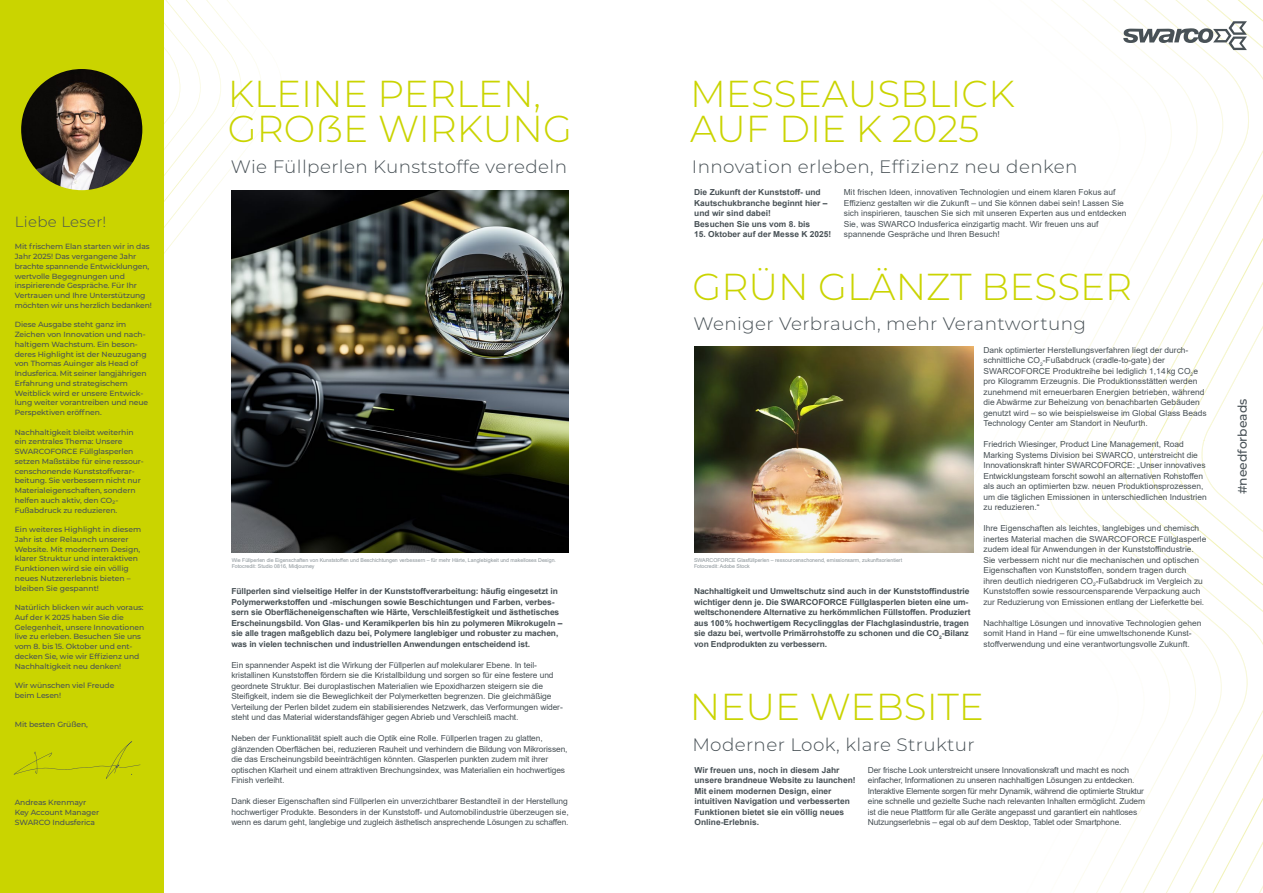
<style>
.page{position:relative;width:1263px;height:893px;background:#fff}
.page>*{position:absolute;margin:0;border:0;box-sizing:border-box;transform-origin:0 0}
.t1{font:300 37.5px/35.2px "Montserrat";color:#cad400}
.t2{font:300 18px "Montserrat";letter-spacing:.02em;color:#485156}
.t3{font:300 14.77px "Montserrat";letter-spacing:.02em;color:#485156}
.t4{font:500 12.3px "Montserrat";color:#485156}
.t5{font:8.25px/10.5px "Arial";letter-spacing:-.01em;color:#485156}
.t6{font:700 8.25px/10.5px "Arial";letter-spacing:-.01em;color:#485156}
.t7{font:500 7.5px/9.8px "Montserrat";letter-spacing:-.01em;color:#485156}
.t8{font:5.25px/6.3px "Arial";color:#899297}
</style>
<div class="page">
<svg style="left:201px;top:0;width:29px;height:207px"></svg>
<svg style="left:164px;top:0;width:25px;height:254px"></svg>
<svg style="left:943px;top:487px;width:177px;height:406px"></svg>
<svg style="left:996px;top:0;width:126px;height:487px"></svg>
<div style="left:0;top:0;width:164px;height:893px;background:#cad400"></div>
<svg style="left:1123px;top:0;width:140px;height:893px"></svg>
<img style="left:21px;top:69px;width:121px;height:121px;border-radius:61px">
<img style="left:231px;top:190px;width:338px;height:362px">
<svg style="left:14px;top:741px;width:127px;height:38px"></svg>
<img style="left:694px;top:346px;width:280px;height:206px">
<h3 class="t3" style="left:15px;top:212px;width:93px">Liebe Leser!</h3>
<p class="t7" style="left:15px;top:242px;width:139px">Mit frischem Elan starten wir in das Jahr 2025! Das vergangene Jahr brachte spannende Entwicklungen, wertvolle Begegnungen und inspirierende Gespräche. Für Ihr Vertrauen und Ihre Unterstützung möchten wir uns herzlich bedanken!</p>
<p class="t7" style="left:15px;top:320px;width:135px">Diese Ausgabe steht ganz im<br>Zeichen von Innovation und nach&shy;haltigem Wachstum. Ein beson&shy;deres Highlight ist der Neuzugang von Thomas Auinger als Head of<br>Indusferica. Mit seiner langjährigen<br>Erfahrung und strategischem<br>Weitblick wird er unsere Entwick&shy;lung weiter vorantreiben und neue<br>Perspektiven eröffnen.</p>
<p class="t7" style="left:15px;top:427px;width:131px">Nachhaltigkeit bleibt weiterhin ein zentrales Thema: Unsere<br>SWARCOFORCE Füllglasperlen setzen Maßstäbe für eine ressour&shy;censchonende Kunststoffverar&shy;beitung. Sie verbessern nicht nur<br>Materialeigenschaften, sondern helfen auch aktiv, den CO₂-<br>Fußabdruck zu reduzieren.</p>
<p class="t7" style="left:15px;top:524px;width:128px">Ein weiteres Highlight in diesem<br>Jahr ist der Relaunch unserer<br>Website. Mit modernem Design, klarer Struktur und interaktiven<br>Funktionen wird sie ein völlig neues Nutzererlebnis bieten – bleiben Sie gespannt!</p>
<p class="t7" style="left:15px;top:602px;width:131px">Natürlich blicken wir auch voraus:<br>Auf der K 2025 haben Sie die<br>Gelegenheit, unsere Innovationen live zu erleben. Besuchen Sie uns vom 8. bis 15. Oktober und ent&shy;decken Sie, wie wir Effizienz und<br>Nachhaltigkeit neu denken!</p>
<p class="t7" style="left:15px;top:680px;width:101px">Wir wünschen viel Freude beim Lesen!</p>
<p class="t7" style="left:15px;top:719px;width:75px">Mit besten Grüßen,</p>
<p class="t7" style="left:15px;top:797px;width:86px">Andreas Krenmayr<br>Key Account Manager<br>SWARCO Indusferica</p>
<h1 class="t1" style="left:228px;top:75px;width:346px">KLEINE PERLEN,<br>GROẞE WIRKUNG</h1>
<h2 class="t2" style="left:231px;top:155px;width:338px">Wie Füllperlen Kunststoffe veredeln</h2>
<p class="t8" style="left:232px;top:557px;width:326px">Wie Füllperlen die Eigenschaften von Kunststoffen und Beschichtungen verbessern – für mehr Härte, Langlebigkeit und makelloses Design.<br>Fotocredit: Studio 0816, Midjourney</p>
<p class="t6" style="left:231px;top:586px;width:333px">Füllperlen sind vielseitige Helfer in der Kunststoffverarbeitung: häufig eingesetzt in Polymerwerkstoffen und -mischungen sowie Beschichtungen und Farben, verbes&shy;sern sie Oberflächeneigenschaften wie Härte, Verschleißfestigkeit und ästhetisches Erscheinungsbild. Von Glas- und Keramikperlen bis hin zu polymeren Mikrokugeln – sie alle tragen maßgeblich dazu bei, Polymere langlebiger und robuster zu machen, was in vielen technischen und industriellen Anwendungen entscheidend ist.</p>
<p class="t5" style="left:231px;top:659px;width:333px">Ein spannender Aspekt ist die Wirkung der Füllperlen auf molekularer Ebene. In teil&shy;kristallinen Kunststoffen fördern sie die Kristallbildung und sorgen so für eine festere und geordnete Struktur. Bei duroplastischen Materialien wie Epoxidharzen steigern sie die Steifigkeit, indem sie die Beweglichkeit der Polymerketten begrenzen. Die gleichmäßige Verteilung der Perlen bildet zudem ein stabilisierendes Netzwerk, das Verformungen wider&shy;steht und das Material widerstandsfähiger gegen Abrieb und Verschleiß macht.</p>
<p class="t5" style="left:231px;top:733px;width:338px">Neben der Funktionalität spielt auch die Optik eine Rolle. Füllperlen tragen zu glatten, glänzenden Oberflächen bei, reduzieren Rauheit und verhindern die Bildung von Mikrorissen, die das Erscheinungsbild beeinträchtigen könnten. Glasperlen punkten zudem mit ihrer optischen Klarheit und einem attraktiven Brechungsindex, was Materialien ein hochwertiges Finish verleiht.</p>
<p class="t5" style="left:231px;top:796px;width:339px;text-align:justify">Dank dieser Eigenschaften sind Füllperlen ein unverzichtbarer Bestandteil in der Herstellung hochwertiger Produkte. Besonders in der Kunststoff- und Automobilindustrie überzeugen sie, wenn es darum geht, langlebige und zugleich ästhetisch ansprechende Lösungen zu schaffen.</p>
<h1 class="t1" style="left:690px;top:75px;width:326px">MESSEAUSBLICK<br>AUF DIE K 2025</h1>
<h2 class="t2" style="left:692px;top:155px;width:387px">Innovation erleben, Effizienz neu denken</h2>
<p class="t6" style="left:694px;top:187px;width:135px">Die Zukunft der Kunststoff- und<br>Kautschukbranche beginnt hier – und wir sind dabei!<br>Besuchen Sie uns vom 8. bis</p>
<p class="t6" style="left:694px;top:229px;width:139px">15. Oktober auf der Messe K 2025!</p>
<p class="t5" style="left:844px;top:187px;width:284px">Mit frischen Ideen, innovativen Technologien und einem klaren Fokus auf Effizienz gestalten wir die Zukunft – und Sie können dabei sein! Lassen Sie sich inspirieren, tauschen Sie sich mit unseren Experten aus und entdecken Sie, was SWARCO Indusferica einzigartig macht. Wir freuen uns auf spannende Gespräche und Ihren Besuch!</p>
<h1 class="t1" style="left:692px;top:268px;width:441px">GRÜN GLÄNZT BESSER</h1>
<h2 class="t2" style="left:693px;top:311px;width:394px">Weniger Verbrauch, mehr Verantwortung</h2>
<p class="t8" style="left:694px;top:557px;width:210px">SWARCOFORCE Glasfüllperlen – ressourcenschonend, emissionsarm, zukunftsorientiert<br>Fotocredit: Adobe Stock</p>
<p class="t6" style="left:694px;top:586px;width:278px">Nachhaltigkeit und Umweltschutz sind auch in der Kunststoffindustrie wichtiger denn je. Die SWARCOFORCE Füllglasperlen bieten eine um&shy;weltschonendere Alternative zu herkömmlichen Füllstoffen. Produziert aus 100% hochwertigem Recyclingglas der Flachglasindustrie, tragen sie dazu bei, wertvolle Primärrohstoffe zu schonen und die CO<sub>2</sub>-Bilanz von Endprodukten zu verbessern.</p>
<p class="t5" style="left:983px;top:344px;width:225px">Dank optimierter Herstellungsverfahren liegt der durch&shy;schnittliche CO<sub>2</sub>-Fußabdruck (cradle-to-gate) der SWARCOFORCE Produktreihe bei lediglich 1,14kg CO<sub>2</sub>e pro Kilogramm Erzeugnis. Die Produktionsstätten werden zunehmend mit erneuerbaren Energien betrieben, während die Abwärme zur Beheizung von benachbarten Gebäuden genutzt wird – so wie beispielsweise im Global Glass Beads Technology Center am Standort in Neufurth.</p>
<p class="t5" style="left:983px;top:439px;width:225px">Friedrich Wiesinger, Product Line Management, Road Marking Systems Division bei SWARCO, unterstreicht die Innovationskraft hinter SWARCOFORCE: „Unser innovatives Entwicklungsteam forscht sowohl an alternativen Rohstoffen als auch an optimierten bzw. neuen Produktionsprozessen, um die täglichen Emissionen in unterschiedlichen Industrien zu reduzieren.“</p>
<p class="t5" style="left:983px;top:523px;width:224px">Ihre Eigenschaften als leichtes, langlebiges und chemisch inertes Material machen die SWARCOFORCE Füllglasperle zudem ideal für Anwendungen in der Kunststoffindustrie.<br>Sie verbessern nicht nur die mechanischen und optischen Eigenschaften von Kunststoffen, sondern tragen durch ihren deutlich niedrigeren CO<sub>2</sub>-Fußabdruck im Vergleich zu Kunststoffen sowie ressourcensparende Verpackung auch zur Reduzierung von Emissionen entlang der Lieferkette bei.</p>
<p class="t5" style="left:983px;top:617px;width:219px">Nachhaltige Lösungen und innovative Technologien gehen somit Hand in Hand – für eine umweltschonende Kunst&shy;stoffverwendung und eine verantwortungsvolle Zukunft.</p>
<h1 class="t1" style="left:690px;top:687px;width:296px">NEUE WEBSITE</h1>
<h2 class="t2" style="left:692px;top:732px;width:284px">Moderner Look, klare Struktur</h2>
<p class="t6" style="left:694px;top:764px;width:163px">Wir freuen uns, noch in diesem Jahr unsere brandneue Website zu launchen!<br>Mit einem modernen Design, einer intuitiven Navigation und verbesserten Funktionen bietet sie ein völlig neues Online-Erlebnis.</p>
<p class="t5" style="left:868px;top:764px;width:279px">Der frische Look unterstreicht unsere Innovationskraft und macht es noch einfacher, Informationen zu unseren nachhaltigen Lösungen zu entdecken.<br>Interaktive Elemente sorgen für mehr Dynamik, während die optimierte Struktur eine schnelle und gezielte Suche nach relevanten Inhalten ermöglicht. Zudem ist die neue Plattform für alle Geräte angepasst und garantiert ein nahtloses Nutzungserlebnis – egal ob auf dem Desktop, Tablet oder Smartphone.</p>
<h3 class="t4" style="left:1234px;top:494px;width:97px;rotate:-90deg">#needforbeads</h3>
</div>
